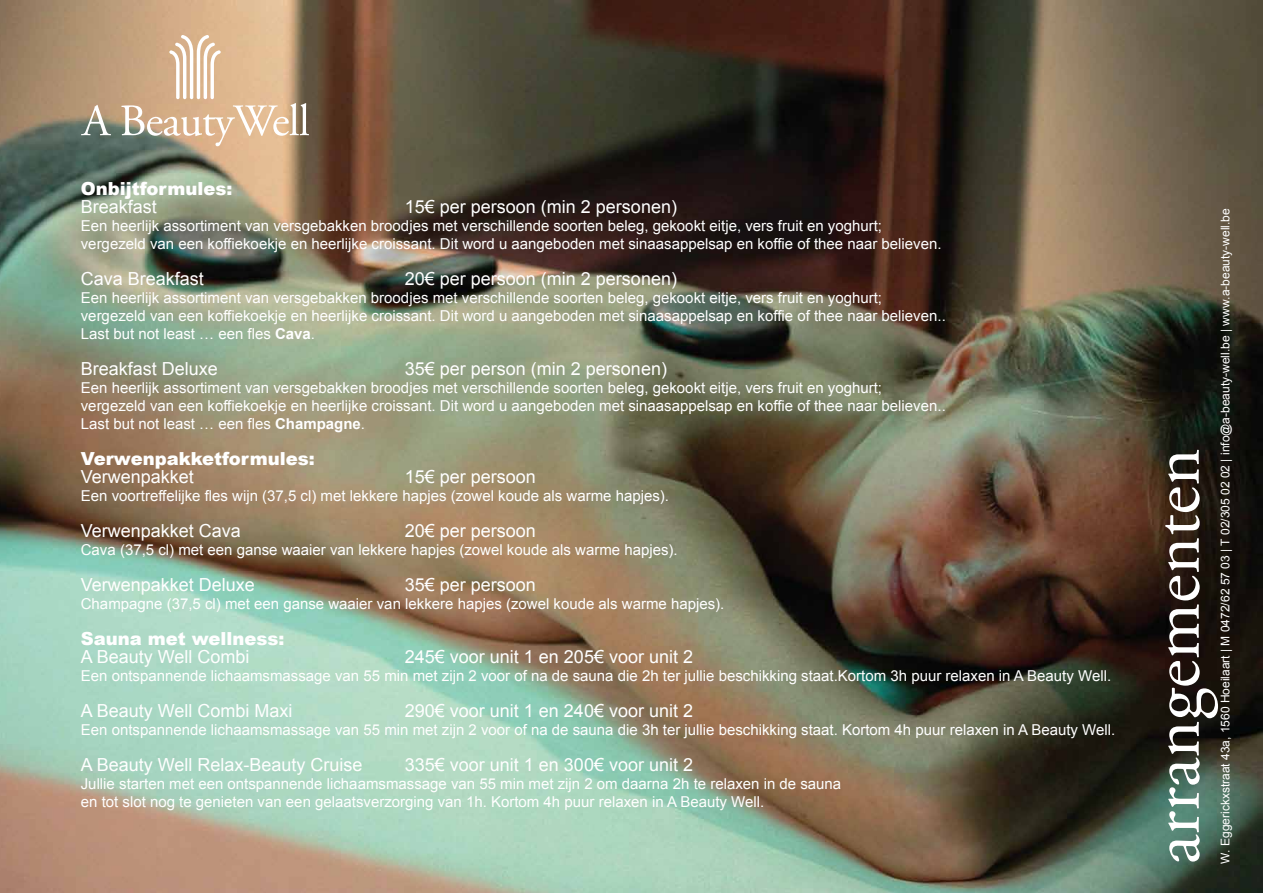
<style>
.page{position:relative;width:1263px;height:893px;background:#fff}
.page>*{position:absolute;margin:0;border:0;box-sizing:border-box;transform-origin:0 0}
.t1{font:72px "Adobe Garamond Pro";color:#fff}
.t2{font:18px "Arial";color:#fff}
.t3{font:900 18px "Arial";color:#fff}
.t4{font:15px/18px "Arial";color:#fff}
.t5{font:12px "Arial";color:#fff}
.s1{font-weight:700}
</style>
<div class="page">
<img style="left:0;top:0;width:1263px;height:893px">
<svg style="left:81px;top:105px;width:30px;height:30px"></svg>
<svg style="left:121px;top:35px;width:188px;height:111px"></svg>
<p class="t3" style="left:81px;top:179px;width:153px">Onbijtformules:</p>
<p class="t2" style="left:81px;top:195px;width:78px">Breakfast</p>
<p class="t2" style="left:405px;top:195px;width:274px">15€ per persoon (min 2 personen)</p>
<p class="t4" style="left:81px;top:217px;width:862px">Een heerlijk assortiment van versgebakken broodjes met verschillende soorten beleg, gekookt eitje, vers fruit en yoghurt; vergezeld van een koffiekoekje en heerlijke croissant. Dit word u aangeboden met sinaasappelsap en koffie of thee naar believen.</p>
<p class="t2" style="left:81px;top:267px;width:125px">Cava Breakfast</p>
<p class="t2" style="left:405px;top:267px;width:274px">20€ per persoon (min 2 personen)</p>
<p class="t4" style="left:81px;top:289px;width:866px">Een heerlijk assortiment van versgebakken broodjes met verschillende soorten beleg, gekookt eitje, vers fruit en yoghurt; vergezeld van een koffiekoekje en heerlijke croissant. Dit word u aangeboden met sinaasappelsap en koffie of thee naar believen..<br>Last but not least … een fles <span class="s1">Cava</span>.</p>
<p class="t2" style="left:81px;top:357px;width:139px">Breakfast Deluxe</p>
<p class="t2" style="left:405px;top:357px;width:264px">35€ per person (min 2 personen)</p>
<p class="t4" style="left:81px;top:379px;width:866px">Een heerlijk assortiment van versgebakken broodjes met verschillende soorten beleg, gekookt eitje, vers fruit en yoghurt; vergezeld van een koffiekoekje en heerlijke croissant. Dit word u aangeboden met sinaasappelsap en koffie of thee naar believen..<br>Last but not least … een fles <span class="s1">Champagne</span>.</p>
<p class="t3" style="left:81px;top:449px;width:235px">Verwenpakketformules:</p>
<p class="t2" style="left:81px;top:465px;width:115px">Verwenpakket</p>
<p class="t2" style="left:405px;top:465px;width:133px">15€ per persoon</p>
<p class="t4" style="left:81px;top:487px;width:590px">Een voortreffelijke fles wijn (37,5 cl) met lekkere hapjes (zowel koude als warme hapjes).</p>
<p class="t2" style="left:81px;top:519px;width:162px">Verwenpakket Cava</p>
<p class="t2" style="left:405px;top:519px;width:133px">20€ per persoon</p>
<p class="t4" style="left:81px;top:541px;width:598px">Cava (37,5 cl) met een ganse waaier van lekkere hapjes (zowel koude als warme hapjes).</p>
<p class="t2" style="left:81px;top:573px;width:176px">Verwenpakket Deluxe</p>
<p class="t2" style="left:405px;top:573px;width:133px">35€ per persoon</p>
<p class="t4" style="left:81px;top:595px;width:645px">Champagne (37,5 cl) met een ganse waaier van lekkere hapjes (zowel koude als warme hapjes).</p>
<p class="t3" style="left:81px;top:629px;width:205px">Sauna met wellness:</p>
<p class="t2" style="left:81px;top:645px;width:170px">A Beauty Well Combi</p>
<p class="t2" style="left:405px;top:645px;width:290px">245€ voor unit 1 en 205€ voor unit 2</p>
<p class="t4" style="left:81px;top:667px;width:1032px">Een ontspannende lichaamsmassage van 55 min met zijn 2 voor of na de sauna die 2h ter jullie beschikking staat.Kortom 3h puur relaxen in A Beauty Well.</p>
<p class="t2" style="left:81px;top:699px;width:213px">A Beauty Well Combi Maxi</p>
<p class="t2" style="left:405px;top:699px;width:290px">290€ voor unit 1 en 240€ voor unit 2</p>
<p class="t4" style="left:81px;top:721px;width:1036px">Een ontspannende lichaamsmassage van 55 min met zijn 2 voor of na de sauna die 3h ter jullie beschikking staat. Kortom 4h puur relaxen in A Beauty Well.</p>
<p class="t2" style="left:81px;top:753px;width:283px">A Beauty Well Relax-Beauty Cruise</p>
<p class="t2" style="left:405px;top:753px;width:290px">335€ voor unit 1 en 300€ voor unit 2</p>
<p class="t4" style="left:81px;top:775px;width:762px">Jullie starten met een ontspannende lichaamsmassage van 55 min met zijn 2 om daarna 2h te relaxen in de sauna en tot slot nog te genieten van een gelaatsverzorging van 1h. Kortom 4h puur relaxen in A Beauty Well.</p>
<p class="t5" style="left:1217px;top:864px;width:657px;rotate:-90deg">W. Eggerickxstraat 43a, 1560 Hoeilaart | M 0472/62 57 03 | T 02/305 02 02 | info@a-beauty-well.be | www.a-beauty-well.be</p>
<h1 class="t1" style="left:1132px;top:864px;width:417px;rotate:-90deg">arrangementen</h1>
</div>
